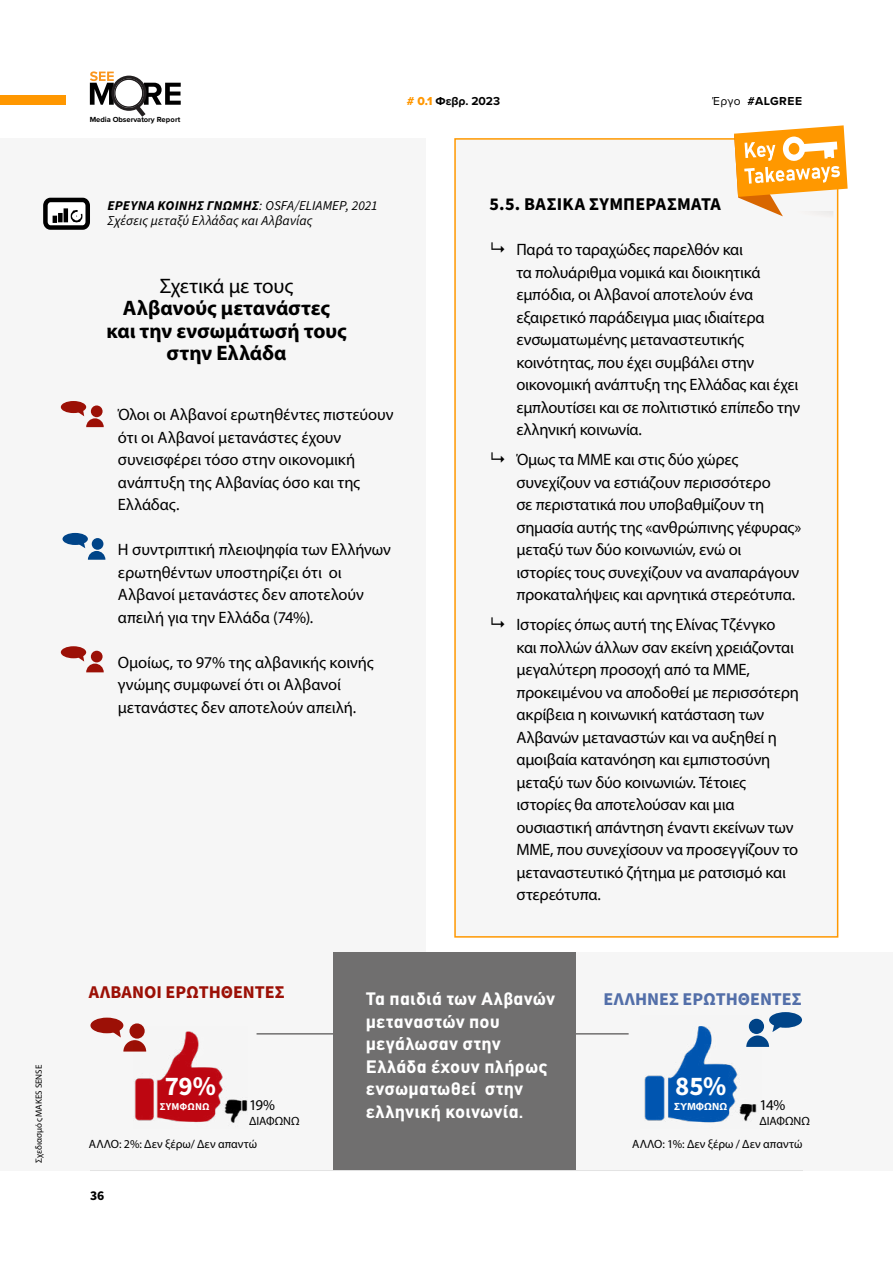
<style>
.page{position:relative;width:893px;height:1263px;background:#fff}
.page>*{position:absolute;margin:0;border:0;box-sizing:border-box;transform-origin:0 0}
.t1{font:700 27px "Source Sans 3";color:#fff}
.t2{font:700 21px/22.5px "Myriad Pro";color:#000;text-align:center}
.t3{font:21px "Myriad Pro";letter-spacing:-.01em;color:#000}
.t4{font:700 18px/22.5px "CFDIN Std";letter-spacing:.01em;color:#fff}
.t5{font:700 18px "Source Sans Pro";letter-spacing:.01em;color:#000}
.t6{font:700 18px "Source Sans Pro";letter-spacing:-.005em;color:#9c1006}
.t7{font:700 18px "Source Sans Pro";letter-spacing:-.005em;color:#536fa9}
.t8{font:16.5px/22.5px "Myriad Pro";letter-spacing:-.015em;color:#000}
.t9{font:15px "Myriad Pro";color:#000}
.t10{font:italic 13.5px/15px "Source Sans Pro";letter-spacing:.01em;color:#000}
.t11{font:700 13.5px "Source Sans Pro";color:#000}
.t12{font:12px/22.5px "Myriad Pro";color:#000}
.t13{font:700 12px "Proxima Nova";letter-spacing:.005em;color:#000}
.t14{font:700 10.5px "Source Sans 3";letter-spacing:.01em;color:#fff}
.t15{font:700 10.5px "Myriad Pro";letter-spacing:.01em;color:#fff}
.t16{font:9px "Myriad Pro";letter-spacing:.005em;color:#000}
.t17{font:700 7.65px "Proxima Nova";letter-spacing:-.005em;color:#000}
.s1{font-family:"Proxima Nova Extrabld";font-weight:400;color:#ff9700}
.s2{font-weight:400}
.s3{font-weight:700}
.s4{font-family:"Lucida Grande"}
</style>
<div class="page">
<div style="left:0;top:138px;width:426px;height:815px;background:#f6f6f6"></div>
<div style="left:0;top:953px;width:893px;height:218px;background:#f6f6f6"></div>
<div style="left:90px;top:1017px;width:33px;height:16px;background:#9c1006;border-radius:50%"></div>
<svg style="left:129px;top:1023px;width:16px;height:16px"></svg>
<svg style="left:113px;top:1029px;width:21px;height:22px"></svg>
<div style="left:61px;top:401px;width:25px;height:12px;background:#9c1006;border-radius:50%"></div>
<svg style="left:91px;top:405px;width:12px;height:12px"></svg>
<svg style="left:78px;top:410px;width:26px;height:17px"></svg>
<div style="left:61px;top:646px;width:25px;height:12px;background:#9c1006;border-radius:50%"></div>
<div style="left:91px;top:651px;width:12px;height:11px;background:#9c1006;border-radius:50%"></div>
<svg style="left:78px;top:655px;width:26px;height:17px"></svg>
<div style="left:769px;top:1012px;width:33px;height:16px;background:#048;border-radius:50%"></div>
<svg style="left:761px;top:1021px;width:22px;height:26px"></svg>
<div style="left:63px;top:533px;width:25px;height:12px;background:#048;border-radius:50%"></div>
<div style="left:92px;top:538px;width:11px;height:12px;background:#048;border-radius:50%"></div>
<svg style="left:77px;top:540px;width:28px;height:20px"></svg>
<img style="left:134px;top:1027px;width:113px;height:96px">
<img style="left:644px;top:1018px;width:117px;height:105px">
<div style="left:333px;top:953px;width:243px;height:218px;background:#706f6f"></div>
<hr style="left:257px;top:1033px;width:372px;height:1px;background:#706f6f">
<svg style="left:45px;top:200px;width:43px;height:27px"></svg>
<div style="left:43px;top:198px;width:47px;height:32px;border:4px solid #000;border-radius:5px"></div>
<svg style="left:53px;top:216px;width:4px;height:7px"></svg>
<div style="left:58px;top:213px;width:5px;height:9px;background:#000"></div>
<hr style="left:64px;top:208px;width:4px;height:14px;background:#000">
<div style="left:71px;top:210px;width:11px;height:12px;border:10px solid #000;border-radius:50%"></div>
<svg style="left:75px;top:206px;width:13px;height:14px"></svg>
<div style="left:0;top:95px;width:66px;height:10px;background:#ff9700"></div>
<svg style="left:90px;top:71px;width:24px;height:34px"></svg>
<div style="left:111px;top:76px;width:36px;height:35px;border:3px solid #231f20;border-radius:50%"></div>
<div style="left:114px;top:78px;width:30px;height:30px;border:2px solid #231f20;border-radius:50%"></div>
<svg style="left:130px;top:83px;width:51px;height:34px"></svg>
<div style="left:115px;top:80px;width:27px;height:26px;background:#fff;border-radius:50%"></div>
<div style="left:454px;top:138px;width:384px;height:800px;background:#f6f6f6;border:2px solid #ff9800"></div>
<svg style="left:734px;top:125px;width:114px;height:91px"></svg>
<hr style="left:90px;top:1170px;width:713px;height:1px;background:#e3e3e3">
<p class="t16" style="left:33px;top:1163px;width:99px;rotate:-90deg">Σχεδιασμός MAKES SENSE</p>
<p class="t17" style="left:90px;top:114px;width:92px">Media Observatory Report</p>
<p class="t13" style="left:407px;top:92px;width:95px"><span class="s1"># 0.1</span> Φεβρ. 2023</p>
<p class="t13" style="left:713px;top:92px;width:91px"><span class="s2">Έργο</span> #ALGREE</p>
<p class="t10" style="left:108px;top:198px;width:272px"><span class="s3">ΕΡΕΥΝΑ ΚΟΙΝΗΣ ΓΝΩΜΗΣ</span>: OSFA/ELIAMEP, 2021<br>Σχέσεις μεταξύ Ελλάδας και Αλβανίας</p>
<p class="t3" style="left:160px;top:273px;width:135px">Σχετικά με τους</p>
<p class="t2" style="left:106px;top:296px;width:242px">Αλβανούς μετανάστες και την ενσωμάτωσή τους στην Ελλάδα</p>
<p class="t8" style="left:118px;top:403px;width:277px">Όλοι οι Αλβανοί ερωτηθέντες πιστεύουν ότι οι Αλβανοί μετανάστες έχουν συνεισφέρει τόσο στην οικονομική ανάπτυξη της Αλβανίας όσο και της<br>Ελλάδας.</p>
<p class="t8" style="left:118px;top:538px;width:275px">Η συντριπτική πλειοψηφία των Ελλήνων ερωτηθέντων υποστηρίζει ότι οι Αλβανοί μετανάστες δεν αποτελούν απειλή για την Ελλάδα (74%).</p>
<p class="t8" style="left:118px;top:650px;width:257px">Ομοίως, το 97% της αλβανικής κοινής γνώμης συμφωνεί ότι οι Αλβανοί μετανάστες δεν αποτελούν απειλή.</p>
<p class="t5" style="left:489px;top:192px;width:233px">5.5. ΒΑΣΙΚΆ ΣΥΜΠΕΡΆΣΜΑΤΑ</p>
<p class="t8" style="left:516px;top:238px;width:285px;text-indent:-27px"><span class="s4">↳</span> Παρά το ταραχώδες παρελθόν και<br>τα πολυάριθμα νομικά και διοικητικά εμπόδια, οι Αλβανοί αποτελούν ένα εξαιρετικό παράδειγμα μιας ιδιαίτερα ενσωματωμένης μεταναστευτικής κοινότητας, που έχει συμβάλει στην οικονομική ανάπτυξη της Ελλάδας και έχει εμπλουτίσει και σε πολιτιστικό επίπεδο την ελληνική κοινωνία.</p>
<p class="t8" style="left:516px;top:448px;width:287px;text-indent:-27px"><span class="s4">↳</span> Όμως τα ΜΜΕ και στις δύο χώρες συνεχίζουν να εστιάζουν περισσότερο<br>σε περιστατικά που υποβαθμίζουν τη σημασία αυτής της «ανθρώπινης γέφυρας» μεταξύ των δύο κοινωνιών, ενώ οι<br>ιστορίες τους συνεχίζουν να αναπαράγουν προκαταλήψεις και αρνητικά στερεότυπα.</p>
<p class="t8" style="left:516px;top:613px;width:284px;text-indent:-27px"><span class="s4">↳</span> Ιστορίες όπως αυτή της Ελίνας Τζένγκο και πολλών άλλων σαν εκείνη χρειάζονται μεγαλύτερη προσοχή από τα ΜΜΕ, προκειμένου να αποδοθεί με περισσότερη ακρίβεια η κοινωνική κατάσταση των Αλβανών μεταναστών και να αυξηθεί η αμοιβαία κατανόηση και εμπιστοσύνη μεταξύ των δύο κοινωνιών. Τέτοιες ιστορίες θα αποτελούσαν και μια ουσιαστική απάντηση έναντι εκείνων των ΜΜΕ, που συνεχίσουν να προσεγγίζουν το μεταναστευτικό ζήτημα με ρατσισμό και στερεότυπα.</p>
<p class="t6" style="left:89px;top:979px;width:197px">ΑΛΒΑΝΟΙ ΕΡΩΤΗΘΕΝΤΕΣ</p>
<h1 class="t1" style="left:165px;top:1068px;width:53px">79%</h1>
<p class="t14" style="left:160px;top:1100px;width:51px">ΣΥΜΦΩΝΩ</p>
<p class="t9" style="left:249px;top:1096px;width:28px">19%</p>
<p class="t12" style="left:89px;top:1110px;width:212px;text-indent:160px">ΔΙΑΦΩΝΩ<br>ΑΛΛΟ: 2%: Δεν ξέρω/ Δεν απαντώ</p>
<p class="t11" style="left:90px;top:1186px;width:16px">36</p>
<p class="t4" style="left:366px;top:987px;width:191px">Τα παιδιά των Αλβανών</p>
<p class="t7" style="left:603px;top:987px;width:200px">ΕΛΛΗΝΕΣ ΕΡΩΤΗΘΕΝΤΕΣ</p>
<p class="t4" style="left:366px;top:1010px;width:183px">μεταναστών που μεγάλωσαν στην<br>Ελλάδα έχουν πλήρως ενσωματωθεί στην ελληνική κοινωνία.</p>
<h1 class="t1" style="left:675px;top:1068px;width:52px">85%</h1>
<p class="t15" style="left:674px;top:1100px;width:54px">ΣΥΜΦΩΝΩ</p>
<p class="t9" style="left:759px;top:1096px;width:27px">14%</p>
<p class="t12" style="left:759px;top:1110px;width:52px">ΔΙΑΦΩΝΩ</p>
<p class="t12" style="left:632px;top:1132px;width:172px">ΑΛΛΟ: 1%: Δεν ξέρω / Δεν απαντώ</p>
</div>
